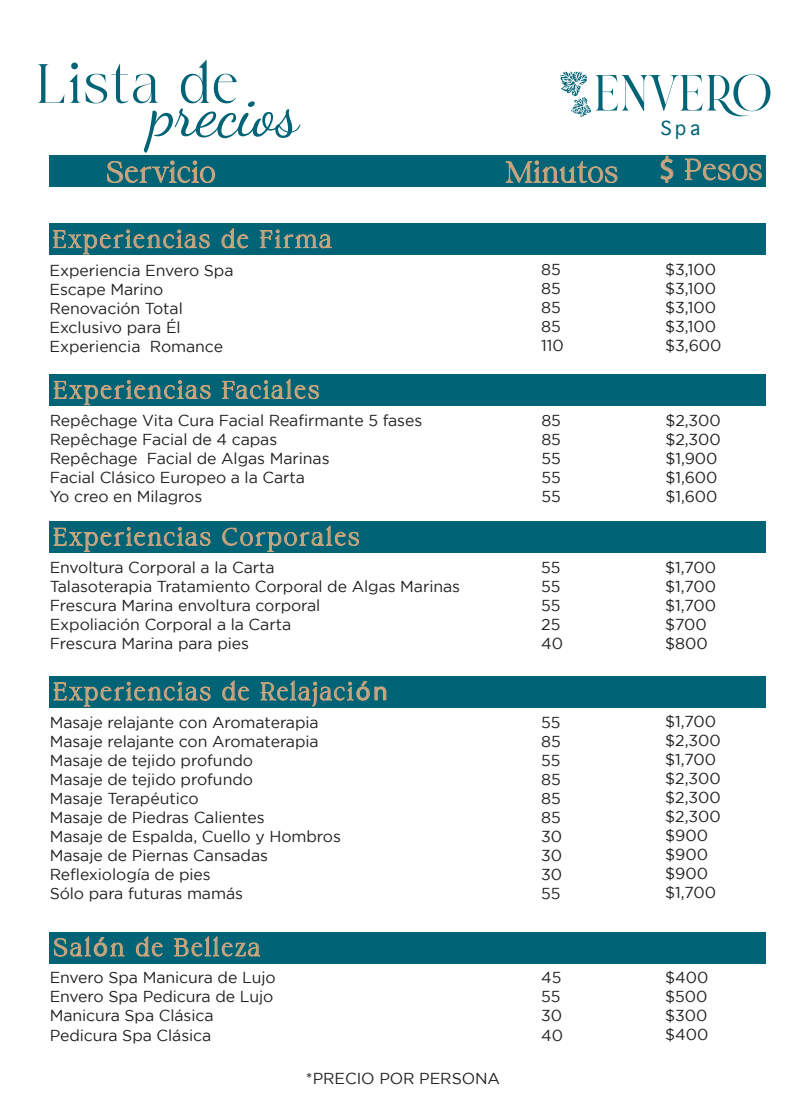
<style>
.page{position:relative;width:806px;height:1106px;background:#fff}
.page>*{position:absolute;margin:0;border:0;box-sizing:border-box;transform-origin:0 0}
.t1{font:64.2px "Dancing Script";letter-spacing:-.005em;color:#006376}
.t2{font:60px "Caghen Demo";letter-spacing:.05em;color:#006376}
.t3{font:50.7px "Brand";color:#006376}
.t4{font:31.65px "Caghen Demo";letter-spacing:.05em;color:#cba780}
.t5{font:26.4px "Caghen Demo";letter-spacing:.1em;color:#cba780}
.t6{font:26.4px "Caghen Demo";letter-spacing:.08em;color:#cba780}
.t7{font:18.45px "Geneva";color:#006376}
.t8{font:15.9px/19px "Gotham";letter-spacing:-.005em;color:#231f20}
.s1{font-family:"Myriad Pro"}
</style>
<div class="page">
<div style="left:50px;top:224px;width:716px;height:31px;background:#006376"></div>
<svg style="left:560px;top:71px;width:31px;height:46px"></svg>
<div style="left:50px;top:155px;width:716px;height:31px;background:#006376"></div>
<svg style="left:506px;top:160px;width:111px;height:23px"></svg>
<svg style="left:660px;top:156px;width:102px;height:27px"></svg>
<svg style="left:107px;top:161px;width:108px;height:22px"></svg>
<svg style="left:49px;top:229px;width:161px;height:25px"></svg>
<svg style="left:222px;top:228px;width:110px;height:20px"></svg>
<div style="left:50px;top:374px;width:716px;height:32px;background:#006376"></div>
<svg style="left:49px;top:378px;width:270px;height:27px"></svg>
<div style="left:50px;top:521px;width:716px;height:31px;background:#006376"></div>
<svg style="left:49px;top:527px;width:161px;height:25px"></svg>
<svg style="left:222px;top:525px;width:137px;height:27px"></svg>
<div style="left:50px;top:676px;width:716px;height:31px;background:#006376"></div>
<svg style="left:49px;top:681px;width:161px;height:25px"></svg>
<svg style="left:222px;top:680px;width:164px;height:26px"></svg>
<div style="left:50px;top:932px;width:716px;height:31px;background:#006376"></div>
<svg style="left:54px;top:936px;width:207px;height:20px"></svg>
<h2 class="t2" style="left:36px;top:59px;width:203px">Lista de</h2>
<h1 class="t1" style="left:150px;top:64px;width:150px">precios</h1>
<h3 class="t3" style="left:593px;top:64px;width:180px">ENVERO</h3>
<p class="t7" style="left:660px;top:117px;width:41px">Spa</p>
<h3 class="t4" style="left:107px;top:159px;width:110px">Servicio</h3>
<h3 class="t4" style="left:506px;top:159px;width:113px">Minutos</h3>
<h3 class="t4" style="left:659px;top:156px;width:104px"><span class="s1">$</span> Pesos</h3>
<h3 class="t5" style="left:53px;top:228px;width:280px">Experiencias de Firma</h3>
<p class="t8" style="left:50px;top:260px;width:185px">Experiencia Envero Spa<br>Escape Marino<br>Renovación Total<br>Exclusivo para Él<br>Experiencia Romance</p>
<p class="t8" style="left:541px;top:260px;width:24px">85<br>85<br>85<br>85<br>110</p>
<p class="t8" style="left:665px;top:259px;width:58px">$3,100 $3,100 $3,100 $3,100 $3,600</p>
<h3 class="t5" style="left:54px;top:379px;width:267px">Experiencias Faciales</h3>
<p class="t8" style="left:50px;top:411px;width:374px">Repêchage Vita Cura Facial Reafirmante 5 fases<br>Repêchage Facial de 4 capas<br>Repêchage Facial de Algas Marinas<br>Facial Clásico Europeo a la Carta<br>Yo creo en Milagros</p>
<p class="t8" style="left:541px;top:411px;width:21px;text-align:justify">85<br>85<br>55<br>55<br>55</p>
<p class="t8" style="left:665px;top:410px;width:57px">$2,300 $2,300 $1,900 $1,600 $1,600</p>
<h3 class="t5" style="left:54px;top:526px;width:307px">Experiencias Corporales</h3>
<p class="t8" style="left:50px;top:558px;width:412px">Envoltura Corporal a la Carta<br>Talasoterapia Tratamiento Corporal de Algas Marinas Frescura Marina envoltura corporal<br>Expoliación Corporal a la Carta<br>Frescura Marina para pies</p>
<p class="t8" style="left:541px;top:558px;width:23px">55<br>55<br>55<br>25<br>40</p>
<p class="t8" style="left:665px;top:557px;width:52px">$1,700 $1,700 $1,700 $700 $800</p>
<h3 class="t6" style="left:54px;top:680px;width:335px">Experiencias de Relajaci<span class="s1">ón</span></h3>
<p class="t8" style="left:50px;top:712px;width:293px">Masaje relajante con Aromaterapia<br>Masaje relajante con Aromaterapia<br>Masaje de tejido profundo<br>Masaje de tejido profundo<br>Masaje Terapéutico<br>Masaje de Piedras Calientes<br>Masaje de Espalda, Cuello y Hombros<br>Masaje de Piernas Cansadas<br>Reflexiología de pies<br>Sólo para futuras mamás</p>
<p class="t8" style="left:541px;top:712px;width:22px;text-align:justify">55<br>85<br>55<br>85<br>85<br>85<br>30<br>30<br>30<br>55</p>
<p class="t8" style="left:665px;top:712px;width:57px">$1,700 $2,300 $1,700 $2,300 $2,300 $2,300 $900 $900 $900 $1,700</p>
<h3 class="t5" style="left:54px;top:936px;width:208px">Sal<span class="s1">ó</span>n de Belleza</h3>
<p class="t8" style="left:50px;top:968px;width:228px">Envero Spa Manicura de Lujo<br>Envero Spa Pedicura de Lujo<br>Manicura Spa Clásica<br>Pedicura Spa Clásica</p>
<p class="t8" style="left:541px;top:968px;width:23px">45<br>55<br>30<br>40</p>
<p class="t8" style="left:665px;top:967px;width:45px;text-align:justify">$400 $500 $300 $400</p>
<p class="t8" style="left:306px;top:1068px;width:196px">*PRECIO POR PERSONA</p>
</div>
